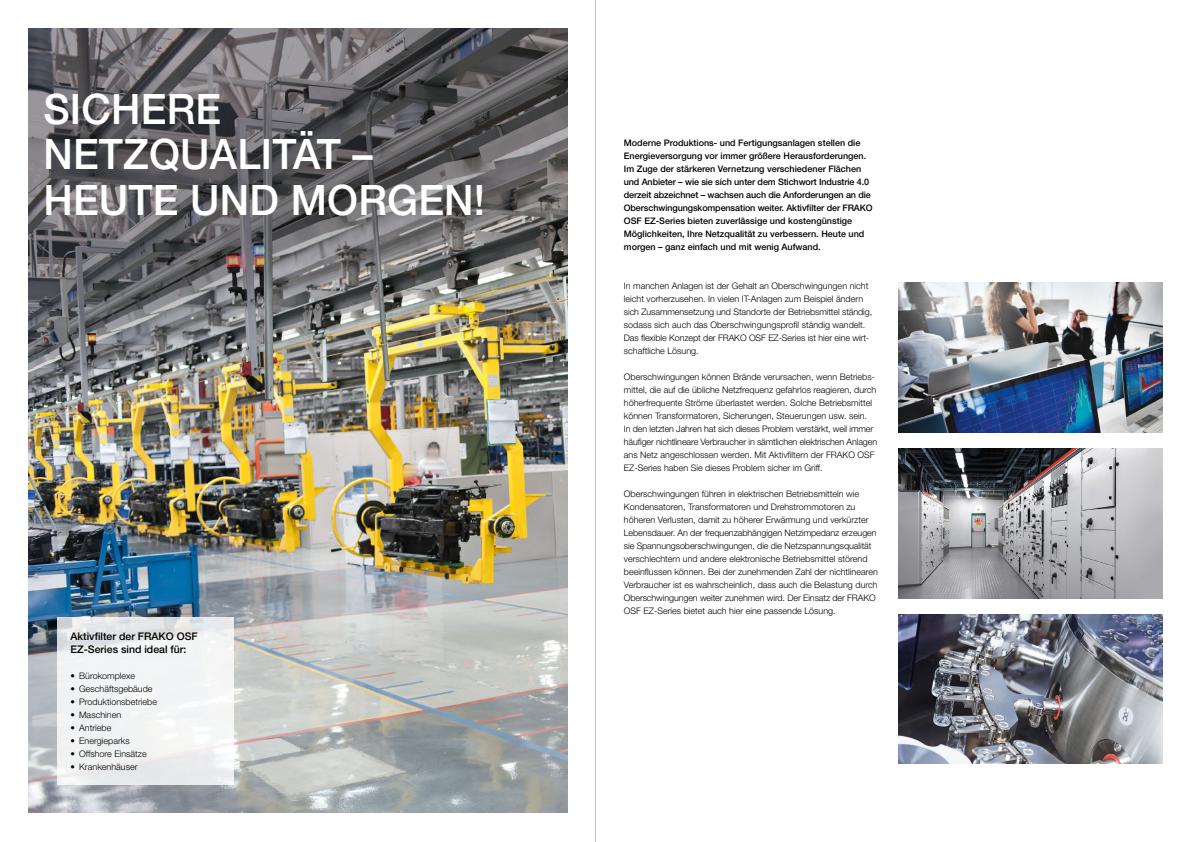
<style>
.page{position:relative;width:1191px;height:842px;background:#fff}
.page>*{position:absolute;margin:0;border:0;box-sizing:border-box;transform-origin:0 0}
.t1{font:500 42px/45.5px "Helvetica Neue LT Pro";letter-spacing:.005em;color:#fff}
.t2{font:500 10.5px/13px "Helvetica Neue LT Pro";color:#000}
.t3{font:300 9px/13px "Helvetica Neue LT Pro";color:#000}
.t4{font:500 9px/13px "Helvetica Neue LT Pro";color:#000}
</style>
<div class="page">
<img style="left:28px;top:28px;width:539px;height:785px">
<svg style="left:57px;top:618px;width:177px;height:167px;fill:#f2f3f4"></svg>
<img style="left:899px;top:448px;width:263px;height:150px">
<img style="left:899px;top:283px;width:263px;height:149px">
<img style="left:899px;top:614px;width:263px;height:150px">
<hr style="left:595px;top:0;width:1px;height:842px;background:#c6c6c6">
<h1 class="t1" style="left:43px;top:85px;width:443px">SICHERE<br>NETZQUALITÄT –<br>HEUTE UND MORGEN!</h1>
<p class="t2" style="left:71px;top:630px;width:129px">Aktivfilter der FRAKO OSF<br>EZ-Series sind ideal für:</p>
<p class="t3" style="left:71px;top:669px;width:66px">• Bürokomplexe</p>
<p class="t3" style="left:71px;top:682px;width:83px">• Geschäftsgebäude</p>
<p class="t3" style="left:71px;top:695px;width:88px">• Produktionsbetriebe</p>
<p class="t3" style="left:71px;top:708px;width:52px">• Maschinen</p>
<p class="t3" style="left:71px;top:721px;width:42px">• Antriebe</p>
<p class="t3" style="left:71px;top:734px;width:61px">• Energieparks</p>
<p class="t3" style="left:71px;top:747px;width:78px">• Offshore Einsätze</p>
<p class="t3" style="left:71px;top:760px;width:68px">• Krankenhäuser</p>
<p class="t4" style="left:624px;top:136px;width:250px">Moderne Produktions- und Fertigungsanlagen stellen die Energieversorgung vor immer größere Herausforderungen.<br>Im Zuge der stärkeren Vernetzung verschiedener Flächen und Anbieter – wie sie sich unter dem Stichwort Industrie 4.0 derzeit abzeichnet – wachsen auch die Anforderungen an die Oberschwingungskompensation weiter. Aktivfilter der FRAKO OSF EZ-Series bieten zuverlässige und kostengünstige Möglichkeiten, Ihre Netzqualität zu verbessern. Heute und morgen – ganz einfach und mit wenig Aufwand.</p>
<p class="t3" style="left:624px;top:279px;width:250px">In manchen Anlagen ist der Gehalt an Oberschwingungen nicht leicht vorherzusehen. In vielen IT-Anlagen zum Beispiel ändern sich Zusammensetzung und Standorte der Betriebsmittel ständig, sodass sich auch das Oberschwingungsprofil ständig wandelt.<br>Das flexible Konzept der FRAKO OSF EZ-Series ist hier eine wirt&shy;schaftliche Lösung.</p>
<p class="t3" style="left:624px;top:370px;width:255px">Oberschwingungen können Brände verursachen, wenn Betriebs&shy;mittel, die auf die übliche Netzfrequenz gefahrlos reagieren, durch höherfrequente Ströme überlastet werden. Solche Betriebsmittel können Transformatoren, Sicherungen, Steuerungen usw. sein.<br>In den letzten Jahren hat sich dieses Problem verstärkt, weil immer häufiger nichtlineare Verbraucher in sämtlichen elektrischen Anlagen ans Netz angeschlossen werden. Mit Aktivfiltern der FRAKO OSF EZ-Series haben Sie dieses Problem sicher im Griff.</p>
<p class="t3" style="left:624px;top:487px;width:256px">Oberschwingungen führen in elektrischen Betriebsmitteln wie Kondensatoren, Transformatoren und Drehstrommotoren zu höheren Verlusten, damit zu höherer Erwärmung und verkürzter Lebensdauer. An der frequenzabhängigen Netzimpedanz erzeugen sie Spannungsoberschwingungen, die die Netzspannungsqualität verschlechtern und andere elektronische Betriebsmittel störend beeinflussen können. Bei der zunehmenden Zahl der nichtlinearen Verbraucher ist es wahrscheinlich, dass auch die Belastung durch Oberschwingungen weiter zunehmen wird. Der Einsatz der FRAKO OSF EZ-Series bietet auch hier eine passende Lösung.</p>
</div>
